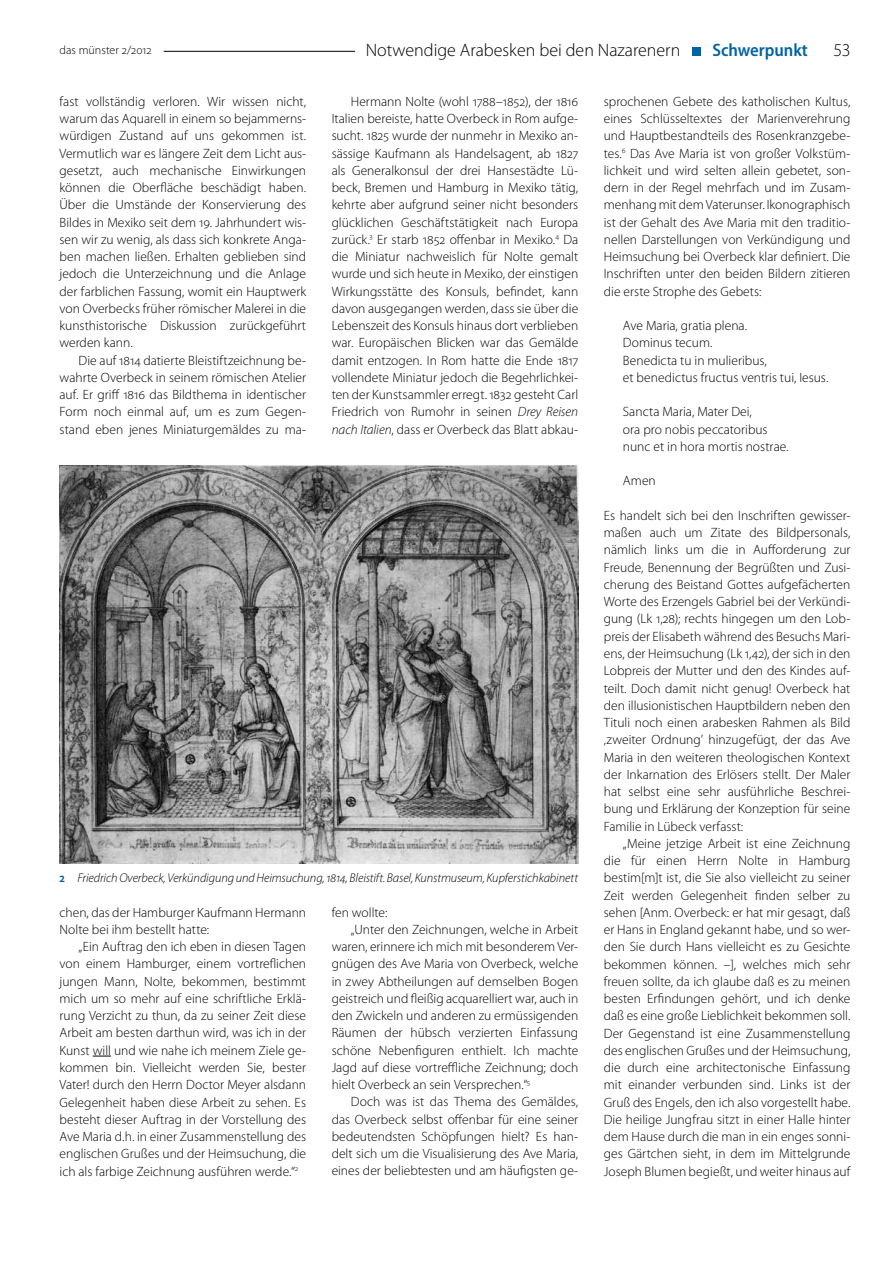
<style>
.page{position:relative;width:893px;height:1263px;background:#fff}
.page>*{position:absolute;margin:0;border:0;box-sizing:border-box;transform-origin:0 0}
.t1{font:300 18px "Myriad Pro";color:#000}
.t2{font:600 semi-condensed 18px "Myriad Pro";color:#0063a3}
.t3{font:300 13.5px/17.2px "Myriad Pro";color:#000;text-align:justify}
.t4{font:italic 300 12.75px "Myriad Pro";letter-spacing:-.005em;color:#000}
.t5{font:300 12px "Myriad Pro";color:#000}
.s1{font-family:"Myriad Pro Light 2";font-weight:400}
.s2{font-style:italic}
.s3{font-family:"Myriad Pro Semibold Semi Cn 2";font-weight:400;font-style:normal;color:#0063a3}
.s4{font-family:"Myriad Pro Light It 2";font-weight:400;font-style:normal}
</style>
<div class="page">
<hr style="left:164px;top:51px;width:191px;height:1px;background:#000">
<div style="left:692px;top:47px;width:8px;height:8px;background:#0063a3"></div>
<img style="left:60px;top:465px;width:518px;height:398px">
<svg style="left:93px;top:1056px;width:18px;height:1px"></svg>
<p class="t5" style="left:60px;top:43px;width:94px">das münster <span class="s1">2</span>/<span class="s1">2012</span></p>
<h1 class="t1" style="left:366px;top:39px;width:316px">Notwendige Arabesken bei den Nazarenern</h1>
<h1 class="t2" style="left:712px;top:39px;width:97px">Schwerpunkt</h1>
<h1 class="t1" style="left:834px;top:39px;width:18px">53</h1>
<p class="t3" style="left:60px;top:93px;width:248px">fast vollständig verloren. Wir wissen nicht, warum das Aquarell in einem so bejammerns&shy;würdigen Zustand auf uns gekommen ist.<br>Vermutlich war es längere Zeit dem Licht aus&shy;gesetzt, auch mechanische Einwirkungen können die Ober<span class="s1">fl</span>äche beschädigt haben.<br>Über die Umstände der Konservierung des Bildes in Mexiko seit dem <span class="s1">19</span>. Jahrhundert wis&shy;sen wir zu wenig, als dass sich konkrete Anga&shy;ben machen ließen. Erhalten geblieben sind jedoch die Unterzeichnung und die Anlage der farblichen Fassung, womit ein Hauptwerk von Overbecks früher römischer Malerei in die kunsthistorische Diskussion zurückgeführt werden kann.</p>
<p class="t3" style="left:60px;top:351px;width:248px;text-indent:19px">Die auf <span class="s1">1814</span> datierte Bleistiftzeichnung be&shy;wahrte Overbeck in seinem römischen Atelier auf. Er gri<span class="s1">ff 1816</span> das Bildthema in identischer Form noch einmal auf, um es zum Gegen&shy;stand eben jenes Miniaturgemäldes zu ma-</p>
<p class="t3" style="left:332px;top:93px;width:248px;text-indent:19px">Hermann Nolte (wohl <span class="s1">1788</span>–<span class="s1">1852</span>), der <span class="s1">1816<br></span>Italien bereiste, hatte Overbeck in Rom aufge&shy;sucht. <span class="s1">1825</span> wurde der nunmehr in Mexiko an&shy;sässige Kaufmann als Handelsagent, ab <span class="s1">1827 </span>als Generalkonsul der drei Hansestädte Lü&shy;beck, Bremen und Hamburg in Mexiko tätig, kehrte aber aufgrund seiner nicht besonders glücklichen Geschäftstätigkeit nach Europa zurück.<sup>3</sup> Er starb <span class="s1">1852</span> o<span class="s1">ff</span>enbar in Mexiko.<sup>4</sup> Da die Miniatur nachweislich für Nolte gemalt wurde und sich heute in Mexiko, der einstigen Wirkungsstätte des Konsuls, be<span class="s1">fi</span>ndet, kann davon ausgegangen werden, dass sie über die Lebenszeit des Konsuls hinaus dort verblieben war. Europäischen Blicken war das Gemälde damit entzogen. In Rom hatte die Ende <span class="s1">1817 </span>vollendete Miniatur jedoch die Begehrlichkei&shy;ten der Kunstsammler erregt. <span class="s1">1832</span> gesteht Carl Friedrich von Rumohr in seinen <span class="s2">Drey Reisen nach Italien</span>, dass er Overbeck das Blatt abkau-</p>
<p class="t3" style="left:604px;top:93px;width:248px">sprochenen Gebete des katholischen Kultus, eines Schlüsseltextes der Marienverehrung und Hauptbestandteils des Rosenkranzgebe&shy;tes.<sup>6</sup> Das Ave Maria ist von großer Volkstüm&shy;lichkeit und wird selten allein gebetet, son&shy;dern in der Regel mehrfach und im Zusam&shy;menhang mit dem Vaterunser. Ikonographisch ist der Gehalt des Ave Maria mit den traditio&shy;nellen Darstellungen von Verkündigung und Heimsuchung bei Overbeck klar de<span class="s1">fi</span>niert. Die Inschriften unter den beiden Bildern zitieren die erste Strophe des Gebets:</p>
<p class="t3" style="left:623px;top:317px;width:207px;text-align:left">Ave Maria, gratia plena.<br>Dominus tecum.<br>Benedicta tu in mulieribus,<br>et benedictus fructus ventris tui, Iesus.</p>
<p class="t3" style="left:623px;top:403px;width:167px;text-align:left">Sancta Maria, Mater Dei,<br>ora pro nobis peccatoribus nunc et in hora mortis nostrae.</p>
<p class="t3" style="left:623px;top:472px;width:34px">Amen</p>
<p class="t3" style="left:604px;top:507px;width:248px">Es handelt sich bei den Inschriften gewisser&shy;maßen auch um Zitate des Bildpersonals, nämlich links um die in Au<span class="s1">ff</span>orderung zur Freude, Benennung der Begrüßten und Zusi&shy;cherung des Beistand Gottes aufgefächerten Worte des Erzengels Gabriel bei der Verkündi&shy;gung (Lk <span class="s1">1</span>,<span class="s1">28</span>); rechts hingegen um den Lob&shy;preis der Elisabeth während des Besuchs Mari&shy;ens, der Heimsuchung (Lk <span class="s1">1</span>,<span class="s1">42</span>), der sich in den Lobpreis der Mutter und den des Kindes auf&shy;teilt. Doch damit nicht genug! Overbeck hat den illusionistischen Hauptbildern neben den Tituli noch einen arabesken Rahmen als Bild ‚zweiter Ordnung’ hinzugefügt, der das Ave Maria in den weiteren theologischen Kontext der Inkarnation des Erlösers stellt. Der Maler hat selbst eine sehr ausführliche Beschrei&shy;bung und Erklärung der Konzeption für seine Familie in Lübeck verfasst:</p>
<p class="t3" style="left:604px;top:834px;width:248px;text-indent:19px">„Meine jetzige Arbeit ist eine Zeichnung die für einen Herrn Nolte in Hamburg bestim[m]t ist, die Sie also vielleicht zu seiner Zeit werden Gelegenheit <span class="s1">fi</span>nden selber zu sehen [Anm. Overbeck: er hat mir gesagt, daß er Hans in England gekannt habe, und so wer&shy;den Sie durch Hans vielleicht es zu Gesichte bekommen können. –], welches mich sehr freuen sollte, da ich glaube daß es zu meinen besten Er<span class="s1">fi</span>ndungen gehört, und ich denke daß es eine große Lieblichkeit bekommen soll.<br>Der Gegenstand ist eine Zusammenstellung des englischen Grußes und der Heimsuchung, die durch eine architectonische Einfassung mit einander verbunden sind. Links ist der Gruß des Engels, den ich also vorgestellt habe.<br>Die heilige Jungfrau sitzt in einer Halle hinter dem Hause durch die man in ein enges sonni&shy;ges Gärtchen sieht, in dem im Mittelgrunde Joseph Blumen begießt, und weiter hinaus auf</p>
<p class="t4" style="left:60px;top:870px;width:520px"><span class="s3">2</span> Friedrich Overbeck, Verkündigung und Heimsuchung, <span class="s4">1814</span>, Bleistift. Basel, Kunstmuseum, Kupferstichkabinett</p>
<p class="t3" style="left:332px;top:903px;width:57px">fen wollte:</p>
<p class="t3" style="left:351px;top:921px;width:229px">„Unter den Zeichnungen, welche in Arbeit</p>
<p class="t3" style="left:332px;top:938px;width:248px">waren, erinnere ich mich mit besonderem Ver-</p>
<p class="t3" style="left:332px;top:955px;width:248px">gnügen des Ave Maria von Overbeck, welche</p>
<p class="t3" style="left:332px;top:972px;width:248px">in zwey Abtheilungen auf demselben Bogen</p>
<p class="t3" style="left:332px;top:990px;width:248px">geistreich und <span class="s1">fl</span>eißig acquarelliert war, auch in</p>
<p class="t3" style="left:332px;top:1007px;width:248px">den Zwickeln und anderen zu ermüssigenden</p>
<p class="t3" style="left:332px;top:1024px;width:248px">Räumen der hübsch verzierten Einfassung</p>
<p class="t3" style="left:332px;top:1041px;width:248px">schöne Neben<span class="s1">fi</span>guren enthielt. Ich machte</p>
<p class="t3" style="left:332px;top:1059px;width:248px">Jagd auf diese vortre<span class="s1">ffl</span>iche Zeichnung; doch</p>
<p class="t3" style="left:332px;top:1076px;width:200px">hielt Overbeck an sein Versprechen.“<sup>5</sup></p>
<p class="t3" style="left:351px;top:1093px;width:229px">Doch was ist das Thema des Gemäldes,</p>
<p class="t3" style="left:332px;top:1110px;width:248px">das Overbeck selbst o<span class="s1">ff</span>enbar für eine seiner</p>
<p class="t3" style="left:332px;top:1128px;width:248px">bedeutendsten Schöpfungen hielt? Es han-</p>
<p class="t3" style="left:332px;top:1145px;width:248px">delt sich um die Visualisierung des Ave Maria,</p>
<p class="t3" style="left:332px;top:1162px;width:248px">eines der beliebtesten und am häu<span class="s1">fi</span>gsten ge-</p>
<p class="t3" style="left:60px;top:903px;width:248px">chen, das der Hamburger Kaufmann Hermann<br>Nolte bei ihm bestellt hatte:</p>
<p class="t3" style="left:60px;top:938px;width:248px;text-indent:19px">„Ein Auftrag den ich eben in diesen Tagen von einem Hamburger, einem vortre<span class="s1">fl</span>ichen jungen Mann, Nolte, bekommen, bestimmt mich um so mehr auf eine schriftliche Erklä&shy;rung Verzicht zu thun, da zu seiner Zeit diese Arbeit am besten darthun wird, was ich in der Kunst will und wie nahe ich meinem Ziele ge&shy;kommen bin. Vielleicht werden Sie, bester Vater! durch den Herrn Doctor Meyer alsdann Gelegenheit haben diese Arbeit zu sehen. Es besteht dieser Auftrag in der Vorstellung des Ave Maria d.h. in einer Zusammenstellung des englischen Grußes und der Heimsuchung, die ich als farbige Zeichnung ausführen werde.“<sup>2</sup></p>
</div>
